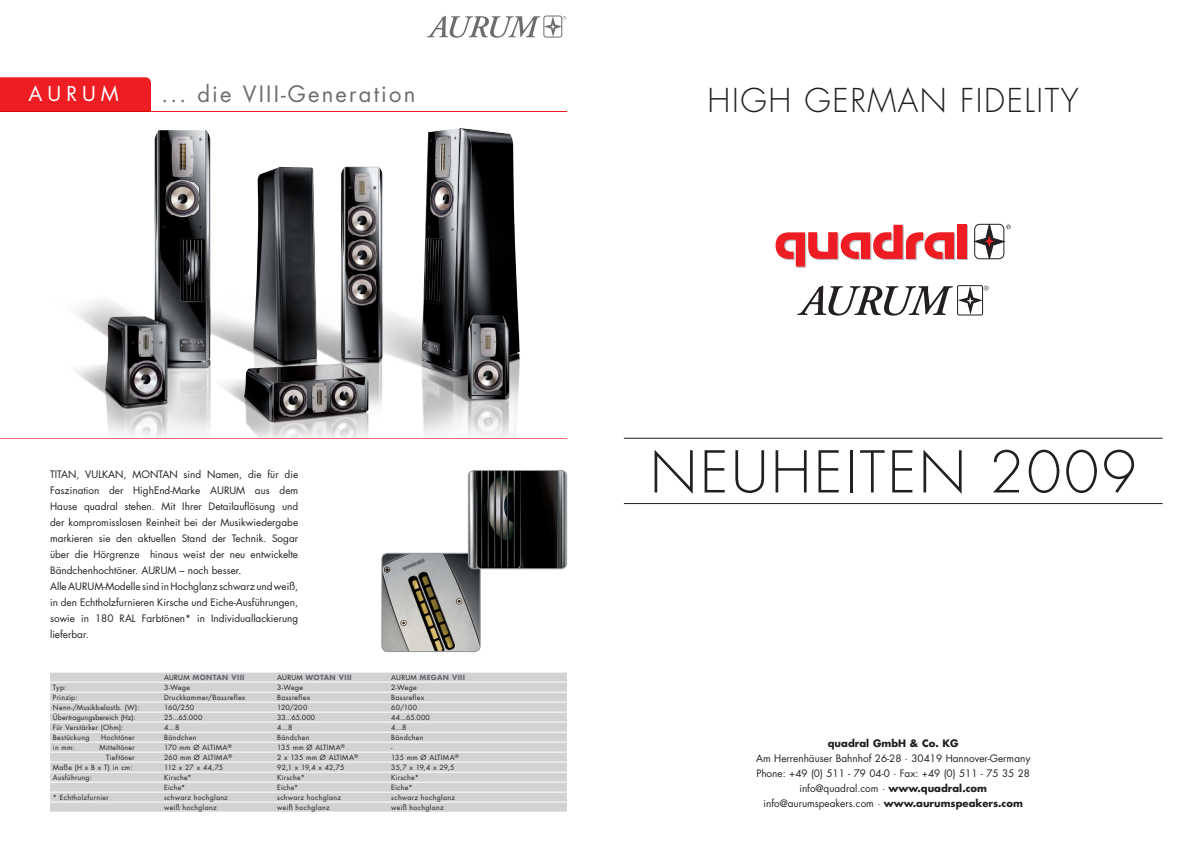
<style>
.page{position:relative;width:1191px;height:842px;background:#fff}
.page>*{position:absolute;margin:0;border:0;box-sizing:border-box;transform-origin:0 0}
.t1{font:300 56px "Futura";letter-spacing:.05em;color:#231f20}
.t2{font:300 32px "Futura";letter-spacing:.05em;color:#231f20}
.t3{font:22px "Futura";letter-spacing:.1em;color:#6c6d70}
.t4{font:20px "Futura";letter-spacing:.25em;color:#fff}
.t5{font:10px/16px "Futura";color:#231f20}
.t6{font:700 10px "Futura";color:#231f20}
.t7{font:7px "Futura";letter-spacing:.045em;color:#231f20}
.t8{font:700 7px "Futura";letter-spacing:.045em;color:#6c6d70}
.t9{font:7px "Futura";letter-spacing:.015em;color:#231f20}
.s1{font-weight:400;color:#231f20}
.s2{font-weight:700}
</style>
<div class="page">
<div style="left:958px;top:225px;width:10px;height:35px;background:#ee1d23"></div>
<div style="left:957px;top:224px;width:9px;height:35px;background:#ee1d23"></div>
<svg style="left:775px;top:225px;width:180px;height:43px"></svg>
<svg style="left:974px;top:224px;width:36px;height:35px"></svg>
<div style="left:0;top:77px;width:151px;height:34px;background:#ee1d23"></div>
<div style="left:50px;top:673px;width:517px;height:9px;background:#d1d2d4"></div>
<div style="left:50px;top:683px;width:517px;height:9px;background:#d1d2d4"></div>
<div style="left:50px;top:693px;width:517px;height:9px;background:#d1d2d4"></div>
<div style="left:50px;top:703px;width:517px;height:9px;background:#d1d2d4"></div>
<div style="left:50px;top:713px;width:517px;height:9px;background:#d1d2d4"></div>
<div style="left:50px;top:723px;width:517px;height:9px;background:#d1d2d4"></div>
<div style="left:50px;top:733px;width:517px;height:9px;background:#d1d2d4"></div>
<div style="left:50px;top:743px;width:517px;height:9px;background:#d1d2d4"></div>
<div style="left:50px;top:753px;width:517px;height:9px;background:#d1d2d4"></div>
<div style="left:50px;top:763px;width:517px;height:9px;background:#d1d2d4"></div>
<div style="left:50px;top:773px;width:517px;height:9px;background:#d1d2d4"></div>
<div style="left:50px;top:783px;width:517px;height:9px;background:#d1d2d4"></div>
<div style="left:50px;top:793px;width:517px;height:9px;background:#d1d2d4"></div>
<div style="left:50px;top:803px;width:517px;height:9px;background:#d1d2d4"></div>
<svg style="left:427px;top:16px;width:139px;height:22px"></svg>
<div style="left:957px;top:285px;width:25px;height:30px;border:1px solid #231f20;border-radius:2px"></div>
<svg style="left:797px;top:286px;width:191px;height:30px"></svg>
<img style="left:383px;top:555px;width:97px;height:96px">
<div style="left:381px;top:553px;width:99px;height:99px;border:1px solid #939598;border-radius:6px"></div>
<img style="left:468px;top:471px;width:98px;height:98px">
<div style="left:468px;top:470px;width:99px;height:99px;border:1px solid #939598;border-radius:6px"></div>
<hr style="left:624px;top:438px;width:538px;height:1px;background:#231f20">
<hr style="left:624px;top:503px;width:538px;height:1px;background:#231f20">
<hr style="left:0;top:111px;width:567px;height:1px;background:#ee1d23">
<hr style="left:0;top:438px;width:567px;height:1px;background:#ee1d23">
<img style="left:76px;top:128px;width:444px;height:310px">
<h3 class="t4" style="left:29px;top:80px;width:92px">AURUM</h3>
<h3 class="t3" style="left:161px;top:79px;width:255px">... die VIII-Generation</h3>
<p class="t5" style="left:50px;top:466px;width:250px">TITAN, VULKAN, MONTAN sind Namen, die für die Faszination der HighEnd-Marke AURUM aus dem Hause quadral stehen. Mit Ihrer Detailauflösung und der kompromisslosen Reinheit bei der Musikwiedergabe markieren sie den aktuellen Stand der Technik. Sogar über die Hörgrenze hinaus weist der neu entwickelte Bändchenhochtöner. AURUM – noch besser.<br>Alle AURUM-Modelle sind in Hochglanz schwarz und weiß, in den Echtholzfurnieren Kirsche und Eiche-Ausführungen, sowie in 180 RAL Farbtönen* in Individuallackierung lieferbar.</p>
<p class="t8" style="left:164px;top:672px;width:82px"><span class="s1">AURUM</span> MONTAN VIII</p>
<p class="t8" style="left:277px;top:672px;width:76px"><span class="s1">AURUM</span> WOTAN VIII</p>
<p class="t8" style="left:391px;top:672px;width:75px"><span class="s1">AURUM</span> MEGAN VIII</p>
<p class="t7" style="left:53px;top:682px;width:15px">Typ:</p>
<p class="t7" style="left:164px;top:682px;width:28px">3-Wege</p>
<p class="t7" style="left:277px;top:682px;width:28px">3-Wege</p>
<p class="t7" style="left:391px;top:682px;width:27px">2-Wege</p>
<p class="t7" style="left:53px;top:692px;width:26px">Prinzip:</p>
<p class="t7" style="left:164px;top:692px;width:83px">Druckkammer/Bassreflex</p>
<p class="t7" style="left:277px;top:692px;width:34px">Bassreflex</p>
<p class="t7" style="left:391px;top:692px;width:34px">Bassreflex</p>
<p class="t7" style="left:53px;top:702px;width:88px">Nenn-/Musikbelastb. (W):</p>
<p class="t7" style="left:164px;top:702px;width:32px">160/250</p>
<p class="t7" style="left:277px;top:702px;width:32px">120/200</p>
<p class="t7" style="left:391px;top:702px;width:27px">60/100</p>
<p class="t9" style="left:53px;top:712px;width:84px">Übertragungsbereich (Hz):</p>
<p class="t7" style="left:164px;top:712px;width:40px">25...65.000</p>
<p class="t7" style="left:277px;top:712px;width:40px">33...65.000</p>
<p class="t7" style="left:391px;top:712px;width:40px">44...65.000</p>
<p class="t7" style="left:53px;top:722px;width:72px">Für Verstärker (Ohm):</p>
<p class="t7" style="left:164px;top:722px;width:17px">4...8</p>
<p class="t7" style="left:277px;top:722px;width:17px">4...8</p>
<p class="t7" style="left:391px;top:722px;width:17px">4...8</p>
<p class="t7" style="left:53px;top:732px;width:38px">Bestückung</p>
<p class="t7" style="left:101px;top:732px;width:35px">Hochtöner</p>
<p class="t7" style="left:164px;top:732px;width:34px">Bändchen</p>
<p class="t7" style="left:277px;top:732px;width:34px">Bändchen</p>
<p class="t7" style="left:391px;top:732px;width:34px">Bändchen</p>
<p class="t7" style="left:53px;top:742px;width:23px">in mm:</p>
<p class="t7" style="left:100px;top:742px;width:37px">Mitteltöner</p>
<p class="t7" style="left:164px;top:742px;width:69px">170 mm Ø ALTIMA<sup>®</sup></p>
<p class="t7" style="left:277px;top:742px;width:69px">135 mm Ø ALTIMA<sup>®</sup></p>
<p class="t7" style="left:391px;top:742px;width:3px">-</p>
<p class="t7" style="left:106px;top:752px;width:30px">Tieftöner</p>
<p class="t7" style="left:164px;top:752px;width:70px">260 mm Ø ALTIMA<sup>®</sup></p>
<p class="t7" style="left:277px;top:752px;width:83px">2 x 135 mm Ø ALTIMA<sup>®</sup></p>
<p class="t7" style="left:391px;top:752px;width:69px">135 mm Ø ALTIMA<sup>®</sup></p>
<p class="t7" style="left:53px;top:762px;width:81px">Maße (H x B x T) in cm:</p>
<p class="t7" style="left:164px;top:762px;width:60px">112 x 27 x 44,75</p>
<p class="t7" style="left:277px;top:762px;width:69px">92,1 x 19,4 x 42,75</p>
<p class="t7" style="left:391px;top:762px;width:65px">35,7 x 19,4 x 29,5</p>
<p class="t7" style="left:53px;top:772px;width:40px">Ausführung:</p>
<p class="t7" style="left:164px;top:772px;width:29px">Kirsche*</p>
<p class="t7" style="left:277px;top:772px;width:29px">Kirsche*</p>
<p class="t7" style="left:391px;top:772px;width:29px">Kirsche*</p>
<p class="t7" style="left:164px;top:782px;width:23px">Eiche*</p>
<p class="t7" style="left:277px;top:782px;width:23px">Eiche*</p>
<p class="t7" style="left:391px;top:782px;width:23px">Eiche*</p>
<p class="t7" style="left:53px;top:792px;width:57px">* Echtholzfurnier</p>
<p class="t7" style="left:164px;top:792px;width:65px">schwarz hochglanz</p>
<p class="t7" style="left:277px;top:792px;width:65px">schwarz hochglanz</p>
<p class="t7" style="left:391px;top:792px;width:65px">schwarz hochglanz</p>
<p class="t7" style="left:164px;top:802px;width:54px">weiß hochglanz</p>
<p class="t7" style="left:277px;top:802px;width:54px">weiß hochglanz</p>
<p class="t7" style="left:391px;top:802px;width:54px">weiß hochglanz</p>
<h2 class="t2" style="left:707px;top:80px;width:373px">HIGH GERMAN FIDELITY</h2>
<h1 class="t1" style="left:650px;top:436px;width:488px">NEUHEITEN 2009</h1>
<p class="t6" style="left:828px;top:736px;width:132px">quadral GmbH &amp; Co. KG</p>
<p class="t5" style="left:756px;top:751px;width:276px;line-height:15px;text-align:center">Am Herrenhäuser Bahnhof 26-28 · 30419 Hannover-Germany Phone: +49 (0) 511 - 79 04-0 · Fax: +49 (0) 511 - 75 35 28 info@quadral.com · <span class="s2">www.quadral.com </span>info@aurumspeakers.com · <span class="s2">www.aurumspeakers.com</span></p>
</div>
